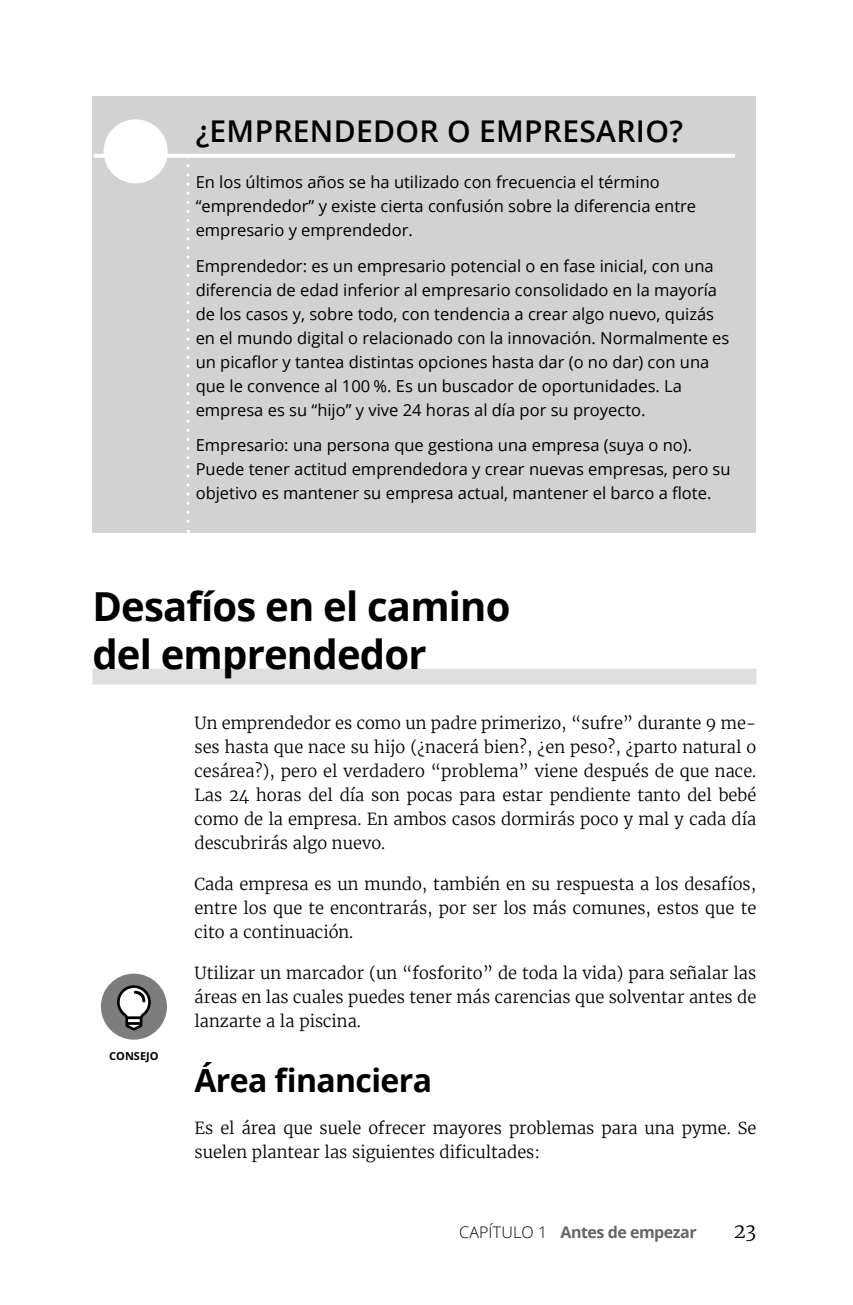
<style>
.page{position:relative;width:853px;height:1305px;background:#fff}
.page>*{position:absolute;margin:0;border:0;box-sizing:border-box;transform-origin:0 0}
.t1{font:700 40px/48px "Open Sans";letter-spacing:-.02em;color:#000}
.t2{font:700 32px "Open Sans";letter-spacing:-.02em;color:#000}
.t3{font:600 30px "Open Sans";letter-spacing:.01em;color:#000}
.t4{font:20px "Merriweather Light EB";color:#000}
.t5{font:16.4px/24px "Open Sans";color:#000}
.t6{font:16.4px/24px "Merriweather Light EB";color:#000;text-align:justify}
.t7{font:700 16px "Open Sans";letter-spacing:-.03em;color:#656565}
.t8{font:700 11px "Open Sans";color:#000}
.s1{font-weight:300;color:#000}
</style>
<div class="page">
<div style="left:92px;top:668px;width:664px;height:16px;background:#dfdfdf"></div>
<div style="left:92px;top:97px;width:664px;height:436px;background:#d2d2d2"></div>
<svg style="left:186px;top:166px;width:3px;height:367px"></svg>
<hr style="left:93px;top:154px;width:641px;height:4px;background:#fff">
<div style="left:103px;top:119px;width:64px;height:64px;background:#fff;border:2px solid #fff;border-radius:50%"></div>
<div style="left:101px;top:973px;width:66px;height:67px;background:#7d7d7d;border-radius:50%"></div>
<svg style="left:117px;top:985px;width:34px;height:46px"></svg>
<h3 class="t3" style="left:195px;top:110px;width:488px">¿EMPRENDEDOR O EMPRESARIO?</h3>
<p class="t5" style="left:195px;top:170px;width:502px">En los últimos años se ha utilizado con frecuencia el término “emprendedor” y existe cierta confusión sobre la diferencia entre empresario y emprendedor.</p>
<p class="t5" style="left:195px;top:253px;width:535px">Emprendedor: es un empresario potencial o en fase inicial, con una diferencia de edad inferior al empresario consolidado en la mayoría de los casos y, sobre todo, con tendencia a crear algo nuevo, quizás en el mundo digital o relacionado con la innovación. Normalmente es un picaflor y tantea distintas opciones hasta dar (o no dar) con una que le convence al 100 %. Es un buscador de oportunidades. La empresa es su “hijo” y vive 24 horas al día por su proyecto.</p>
<p class="t5" style="left:195px;top:432px;width:536px">Empresario: una persona que gestiona una empresa (suya o no).<br>Puede tener actitud emprendedora y crear nuevas empresas, pero su objetivo es mantener su empresa actual, mantener el barco a flote.</p>
<h1 class="t1" style="left:92px;top:581px;width:419px">Desafíos en el camino del emprendedor</h1>
<p class="t6" style="left:194px;top:711px;width:563px">Un emprendedor es como un padre primerizo, “sufre” durante 9 me&shy;ses hasta que nace su hijo (¿nacerá bien?, ¿en peso?, ¿parto natural o cesárea?), pero el verdadero “problema” viene después de que nace.<br>Las 24 horas del día son pocas para estar pendiente tanto del bebé como de la empresa. En ambos casos dormirás poco y mal y cada día descubrirás algo nuevo.</p>
<p class="t6" style="left:194px;top:872px;width:563px">Cada empresa es un mundo, también en su respuesta a los desafíos, entre los que te encontrarás, por ser los más comunes, estos que te cito a continuación.</p>
<p class="t6" style="left:194px;top:961px;width:563px">Utilizar un marcador (un “fosforito” de toda la vida) para señalar las áreas en las cuales puedes tener más carencias que solventar antes de lanzarte a la piscina.</p>
<h2 class="t2" style="left:194px;top:1057px;width:239px">Área financiera</h2>
<p class="t6" style="left:194px;top:1116px;width:563px">Es el área que suele ofrecer mayores problemas para una pyme. Se suelen plantear las siguientes dificultades:</p>
<p class="t8" style="left:109px;top:1048px;width:51px">CONSEJO</p>
<p class="t7" style="left:459px;top:1221px;width:239px"><span class="s1">CAPÍTULO 1</span> Antes de empezar</p>
<p class="t4" style="left:733px;top:1218px;width:24px">23</p>
</div>
